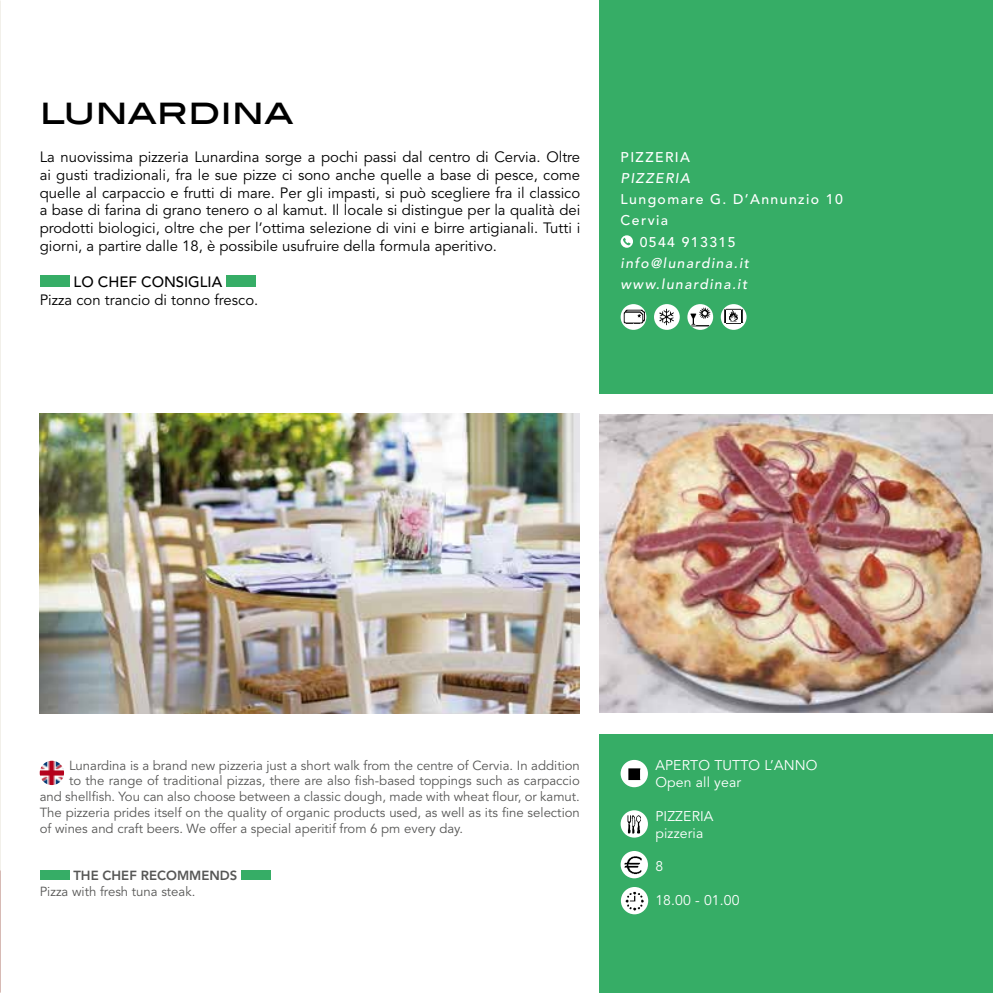
<style>
.page{position:relative;width:993px;height:993px;background:#fff}
.page>*{position:absolute;margin:0;border:0;box-sizing:border-box;transform-origin:0 0}
.t1{font:500 35px "Blair ITC";letter-spacing:-.005em;color:#000}
.t2{font:14.88px/17.8px "Avenir";color:#000;text-align:justify}
.t3{font:500 14.88px "Avenir";color:#000}
.t4{font:14px/16.8px "Avenir";letter-spacing:.01em;color:#fff}
.t5{font:500 14px "Avenir";letter-spacing:.1em;color:#fff}
.t6{font:italic 500 14px/21px "Avenir";letter-spacing:.1em;color:#fff}
.t7{font:13.12px "Avenir";color:#575756}
.t8{font:800 13.12px "Avenir";color:#575756}
</style>
<div class="page">
<div style="left:599px;top:0;width:393px;height:992px;background:#36ad66"></div>
<div style="left:0;top:394px;width:992px;height:338px;background:#fff"></div>
<div style="left:40px;top:275px;width:29px;height:12px;background:#36ad66"></div>
<div style="left:226px;top:275px;width:30px;height:12px;background:#36ad66"></div>
<div style="left:40px;top:869px;width:29px;height:10px;background:#36ad66"></div>
<div style="left:241px;top:869px;width:30px;height:10px;background:#36ad66"></div>
<svg style="left:620px;top:235px;width:12px;height:13px"></svg>
<img style="left:687px;top:304px;width:26px;height:26px;border-radius:13px">
<img style="left:720px;top:304px;width:26px;height:26px;border-radius:13px">
<img style="left:620px;top:304px;width:26px;height:26px;border-radius:13px">
<img style="left:653px;top:304px;width:26px;height:26px;border-radius:13px">
<img style="left:40px;top:760px;width:24px;height:24px;border-radius:12px">
<img style="left:40px;top:414px;width:539px;height:298px">
<img style="left:599px;top:414px;width:393px;height:298px">
<img style="left:620px;top:759px;width:27px;height:28px;border-radius:14px">
<img style="left:620px;top:810px;width:27px;height:27px;border-radius:14px">
<img style="left:620px;top:850px;width:27px;height:28px;border-radius:14px">
<img style="left:620px;top:886px;width:28px;height:28px;border-radius:14px">
<img style="left:0;top:0;width:1px;height:560px">
<h1 class="t1" style="left:40px;top:90px;width:255px">LUNARDINA</h1>
<p class="t2" style="left:40px;top:148px;width:542px">La nuovissima pizzeria Lunardina sorge a pochi passi dal centro di Cervia. Oltre ai gusti tradizionali, fra le sue pizze ci sono anche quelle a base di pesce, come quelle al carpaccio e frutti di mare. Per gli impasti, si può scegliere fra il classico a base di farina di grano tenero o al kamut. Il locale si distingue per la qualità dei prodotti biologici, oltre che per l’ottima selezione di vini e birre artigianali. Tutti i giorni, a partire dalle 18, è possibile usufruire della formula aperitivo.</p>
<p class="t3" style="left:74px;top:273px;width:150px">LO CHEF CONSIGLIA</p>
<p class="t2" style="left:40px;top:291px;width:220px">Pizza con trancio di tonno fresco.</p>
<p class="t5" style="left:620px;top:149px;width:71px">PIZZERIA</p>
<p class="t6" style="left:620px;top:168px;width:71px">PIZZERIA</p>
<p class="t5" style="left:620px;top:191px;width:224px">Lungomare G. D’Annunzio 10</p>
<p class="t5" style="left:620px;top:212px;width:49px">Cervia</p>
<p class="t5" style="left:639px;top:233px;width:97px">0544 913315</p>
<p class="t6" style="left:620px;top:252px;width:130px">info@lunardina.it www.lunardina.it</p>
<p class="t7" style="left:69px;top:757px;width:512px">Lunardina is a brand new pizzeria just a short walk from the centre of Cervia. In addition</p>
<p class="t7" style="left:69px;top:773px;width:512px">to the range of traditional pizzas, there are also fish-based toppings such as carpaccio</p>
<p class="t7" style="left:40px;top:788px;width:541px">and shellfish. You can also choose between a classic dough, made with wheat flour, or kamut.</p>
<p class="t7" style="left:40px;top:804px;width:541px">The pizzeria prides itself on the quality of organic products used, as well as its fine selection</p>
<p class="t7" style="left:40px;top:820px;width:424px">of wines and craft beers. We offer a special aperitif from 6 pm every day.</p>
<p class="t8" style="left:73px;top:867px;width:165px">THE CHEF RECOMMENDS</p>
<p class="t7" style="left:40px;top:883px;width:157px">Pizza with fresh tuna steak.</p>
<p class="t4" style="left:655px;top:757px;width:164px">APERTO TUTTO L’ANNO<br>Open all year</p>
<p class="t4" style="left:655px;top:807px;width:60px">PIZZERIA pizzeria</p>
<p class="t4" style="left:655px;top:858px;width:9px">8</p>
<p class="t4" style="left:655px;top:891px;width:86px">18.00 - 01.00</p>
</div>
